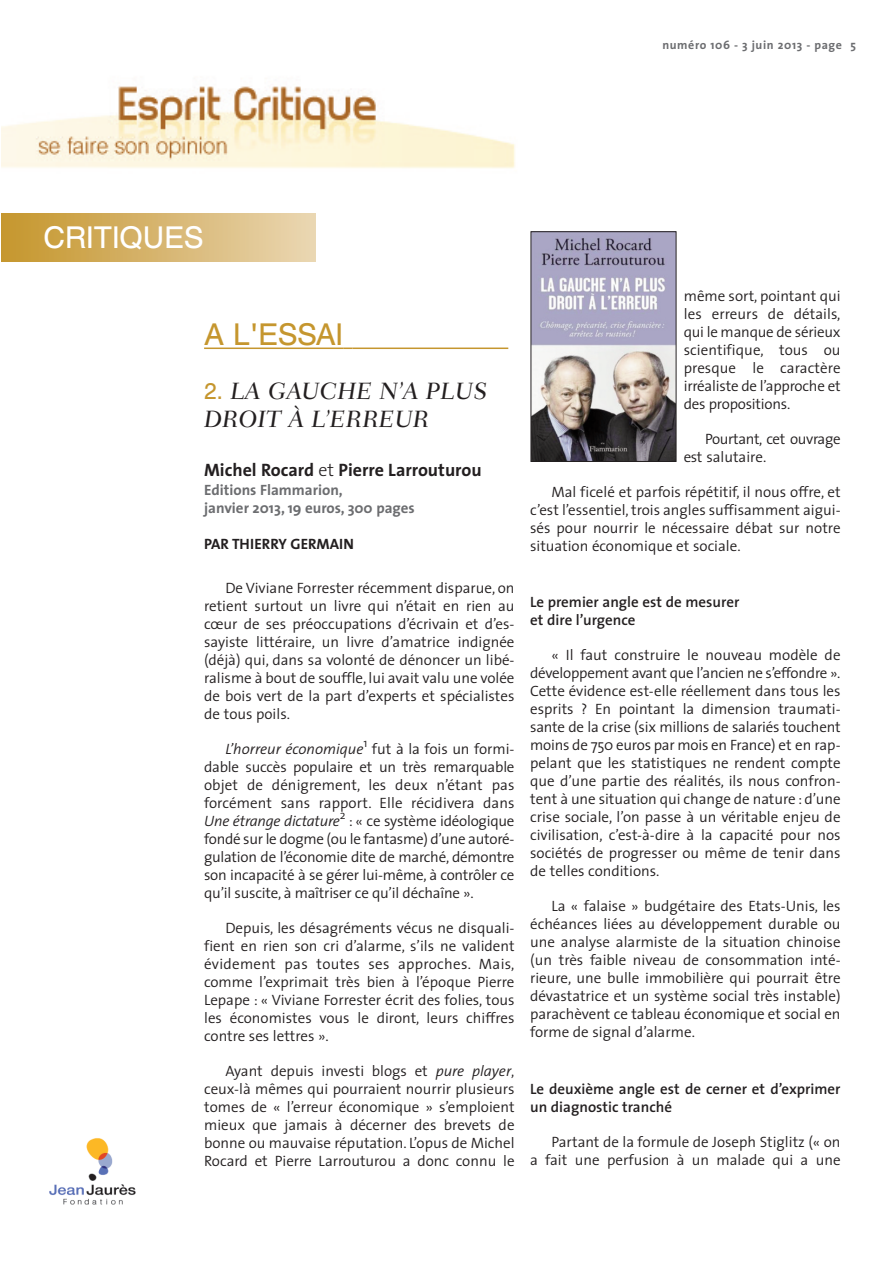
<style>
.page{position:relative;width:893px;height:1263px;background:#fff}
.page>*{position:absolute;margin:0;border:0;box-sizing:border-box;transform-origin:0 0}
.t1{font:30px "AT Triumvirate";letter-spacing:-.015em;color:#fff}
.t2{font:30px "AT Triumvirate";letter-spacing:-.015em;color:#c5962e}
.t3{font:italic 500 24px/28.5px "Fairfield LH";color:#231f20}
.t4{font:700 18px "The Sans";color:#231f20}
.t5{font:300 15px/18px "The Sans";color:#231f20;text-align:justify}
.t6{font:600 15px/18px "The Sans";color:#231f20}
.t7{font:700 15px/18px "The Sans";color:#6c6d70}
.t8{font:italic 300 15px "The Sans";letter-spacing:-.015em;color:#231f20}
.t9{font:300 15px/18px "The Sans";letter-spacing:-.025em;color:#231f20}
.t10{font:700 15px "The Sans";color:#231f20}
.t11{font:700 12px "The Sans";letter-spacing:.05em;color:#6c6d70}
.t12{font:300 12px "The Sans";color:#231f20}
.s1{font-family:"AT Triumvirate";font-weight:400;font-style:normal;font-size:22.5px;color:#c5962e}
.s2{font-weight:300}
.s3{font-style:italic}
</style>
<div class="page">
<div style="left:1px;top:214px;width:314px;height:48px;background:linear-gradient(to right,#c5952c,#ead6b2)"></div>
<img style="left:2px;top:86px;width:513px;height:82px">
<img style="left:49px;top:1138px;width:87px;height:67px">
<hr style="left:204px;top:347px;width:139px;height:2px;background:#c5962e">
<svg style="left:343px;top:347px;width:10px;height:2px"></svg>
<hr style="left:353px;top:347px;width:155px;height:2px;background:#c5962e">
<img style="left:533px;top:234px;width:141px;height:226px">
<div style="left:531px;top:232px;width:145px;height:230px;border:1px solid #231f20"></div>
<p class="t11" style="left:662px;top:40px;width:195px">numéro 106 - 3 juin 2013 - page 5</p>
<h1 class="t1" style="left:43px;top:226px;width:162px">CRITIQUES</h1>
<h1 class="t2" style="left:204px;top:324px;width:141px">A L'ESSAI</h1>
<h2 class="t3" style="left:204px;top:378px;width:285px"><span class="s1">2.</span> LA GAUCHE N’A PLUS<br>DROIT À L’ERREUR</h2>
<p class="t4" style="left:204px;top:463px;width:279px">Michel Rocard <span class="s2">et</span> Pierre Larrouturou</p>
<p class="t7" style="left:204px;top:483px;width:212px">Editions Flammarion,<br>janvier 2013, 19 euros, 300 pages</p>
<p class="t10" style="left:204px;top:538px;width:151px">PAR THIERRY GERMAIN</p>
<p class="t5" style="left:204px;top:581px;width:312px;text-indent:21px">De Viviane Forrester récemment disparue, on retient surtout un livre qui n’était en rien au cœur de ses préoccupations d’écrivain et d’es&shy;sayiste littéraire, un livre d’amatrice indignée (déjà) qui, dans sa volonté de dénoncer un libé&shy;ralisme à bout de souffle, lui avait valu une volée de bois vert de la part d’experts et spécialistes de tous poils.</p>
<p class="t8" style="left:225px;top:743px;width:140px">L’horreur économique</p>
<p class="t12" style="left:363px;top:739px;width:6px">1</p>
<p class="t5" style="left:204px;top:742px;width:312px;text-indent:168px">fut à la fois un formi&shy;dable succès populaire et un très remarquable objet de dénigrement, les deux n’étant pas forcément sans rapport. Elle récidivera dans</p>
<p class="t8" style="left:204px;top:815px;width:137px">Une étrange dictature</p>
<p class="t12" style="left:340px;top:811px;width:7px">2</p>
<p class="t5" style="left:204px;top:814px;width:312px;text-indent:145px">: « ce système idéologique fondé sur le dogme (ou le fantasme) d’une autoré&shy;gulation de l’économie dite de marché, démontre son incapacité à se gérer lui-même, à contrôler ce qu’il suscite, à maîtriser ce qu’il déchaîne ».</p>
<p class="t5" style="left:204px;top:921px;width:312px;text-indent:21px">Depuis, les désagréments vécus ne disquali&shy;fient en rien son cri d’alarme, s’ils ne valident évidement pas toutes ses approches. Mais, comme l’exprimait très bien à l’époque Pierre Lepape : « Viviane Forrester écrit des folies, tous les économistes vous le diront, leurs chiffres contre ses lettres ».</p>
<p class="t5" style="left:204px;top:1064px;width:312px;text-indent:21px">Ayant depuis investi blogs et <span class="s3">pure player</span>, ceux-là mêmes qui pourraient nourrir plusieurs tomes de « l’erreur économique » s’emploient mieux que jamais à décerner des brevets de bonne ou mauvaise réputation. L’opus de Michel Rocard et Pierre Larrouturou a donc connu le</p>
<p class="t5" style="left:684px;top:288px;width:158px">même sort, pointant qui les erreurs de détails, qui le manque de sérieux scientifique, tous ou presque le caractère irréaliste de l’approche et des propositions.</p>
<p class="t9" style="left:684px;top:431px;width:158px;text-indent:21px">Pourtant, cet ouvrage est salutaire.</p>
<p class="t5" style="left:530px;top:484px;width:312px;text-indent:21px">Mal ficelé et parfois répétitif, il nous offre, et c’est l’essentiel, trois angles suffisamment aigui&shy;sés pour nourrir le nécessaire débat sur notre situation économique et sociale.</p>
<p class="t6" style="left:530px;top:595px;width:211px">Le premier angle est de mesurer et dire l’urgence</p>
<p class="t5" style="left:530px;top:648px;width:312px;text-indent:21px">« Il faut construire le nouveau modèle de développement avant que l’ancien ne s’effondre ».<br>Cette évidence est-elle réellement dans tous les esprits ? En pointant la dimension traumati&shy;sante de la crise (six millions de salariés touchent moins de 750 euros par mois en France) et en rap&shy;pelant que les statistiques ne rendent compte que d’une partie des réalités, ils nous confron&shy;tent à une situation qui change de nature :d’une crise sociale, l’on passe à un véritable enjeu de civilisation, c’est-à-dire à la capacité pour nos sociétés de progresser ou même de tenir dans de telles conditions.</p>
<p class="t5" style="left:530px;top:899px;width:312px;text-indent:21px">La « falaise » budgétaire des Etats-Unis, les échéances liées au développement durable ou une analyse alarmiste de la situation chinoise (un très faible niveau de consommation inté&shy;rieure, une bulle immobilière qui pourrait être dévastatrice et un système social très instable) parachèvent ce tableau économique et social en forme de signal d’alarme.</p>
<p class="t6" style="left:530px;top:1081px;width:312px">Le deuxième angle est de cerner et d’exprimer un diagnostic tranché</p>
<p class="t5" style="left:530px;top:1135px;width:312px;text-align:right">Partant de la formule de Joseph Stiglitz (« on<br>a fait une perfusion à un malade qui a une</p>
</div>
